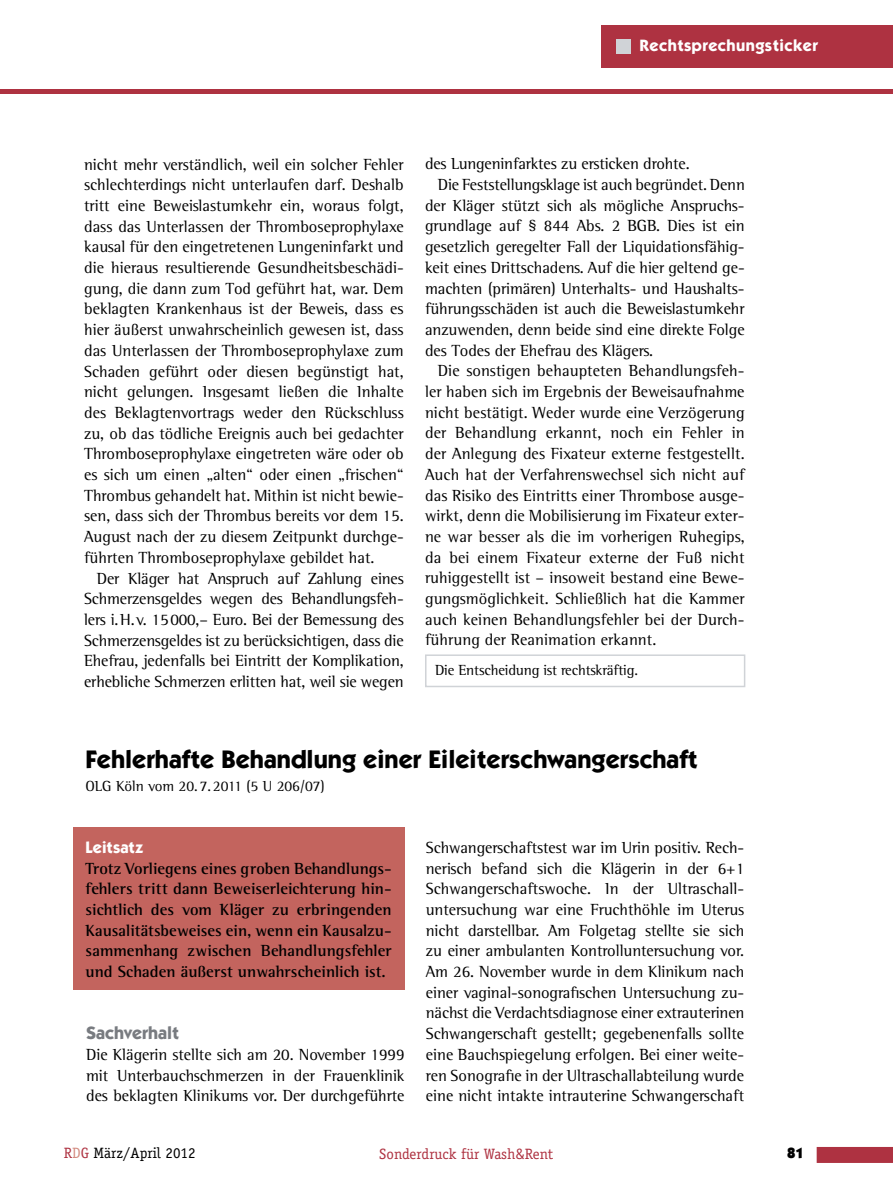
<style>
.page{position:relative;width:893px;height:1191px;background:#fff}
.page>*{position:absolute;margin:0;border:0;box-sizing:border-box;transform-origin:0 0}
.t1{font:700 25.5px "ITC Kabel Std";color:#000}
.t2{font:700 18px "ITC Kabel Std";color:#787b80}
.t3{font:16.5px/20.7px "Rotis Semi Serif Std";color:#000;text-align:justify}
.t4{font:700 16.5px/20.7px "Rotis Semi Serif Std";color:#000;text-align:justify}
.t5{font:700 16.5px "ITC Kabel Std";letter-spacing:.025em;color:#fff}
.t6{font:700 16.5px "ITC Kabel Std";color:#fff}
.t7{font:15px "Rotis Semi Serif Std";letter-spacing:-.01em;color:#000}
.t8{font:15px "Officina Serif Std";color:#ae3241}
.t9{font:15px "Officina Serif Std";color:#000}
.t10{font:900 15px "ITC Kabel Std";color:#000}
.s1{color:#ae3241}
.s2{color:#d38c81}
</style>
<div class="page">
<svg style="left:817px;top:1147px;width:76px;height:16px"></svg>
<hr style="left:0;top:90px;width:893px;height:4px;background:#ae3241">
<div style="left:601px;top:26px;width:292px;height:42px;background:#ae3241"></div>
<div style="left:617px;top:39px;width:14px;height:14px;background:#d0d3d7"></div>
<div style="left:425px;top:654px;width:320px;height:33px;border:2px solid #d0d3d7"></div>
<div style="left:73px;top:827px;width:331px;height:163px;background:#c3645e"></div>
<p class="t5" style="left:640px;top:36px;width:179px">Rechtsprechungsticker</p>
<p class="t3" style="left:84px;top:154px;width:321px">nicht mehr verständlich, weil ein solcher Fehler schlechterdings nicht unterlaufen darf. Deshalb tritt eine Beweislastumkehr ein, woraus folgt, dass das Unterlassen der Thromboseprophylaxe kausal für den eingetretenen Lungeninfarkt und die hieraus resultierende Gesundheitsbeschädi&shy;gung, die dann zum Tod geführt hat, war. Dem beklagten Krankenhaus ist der Beweis, dass es hier äußerst unwahrscheinlich gewesen ist, dass das Unterlassen der Thromboseprophylaxe zum Schaden geführt oder diesen begünstigt hat, nicht gelungen. Insgesamt ließen die Inhalte des Beklagtenvortrags weder den Rückschluss zu, ob das tödliche Ereignis auch bei gedachter Thromboseprophylaxe eingetreten wäre oder ob es sich um einen „alten“ oder einen „frischen“ Thrombus gehandelt hat. Mithin ist nicht bewie&shy;sen, dass sich der Thrombus bereits vor dem 15.<br>August nach der zu diesem Zeitpunkt durchge&shy;führten Thromboseprophylaxe gebildet hat.</p>
<p class="t3" style="left:84px;top:567px;width:321px;text-indent:13px">Der Kläger hat Anspruch auf Zahlung eines Schmerzensgeldes wegen des Behandlungsfeh&shy;lers i.H.v. 15000,– Euro. Bei der Bemessung des Schmerzensgeldes ist zu berücksichtigen, dass die Ehefrau, jedenfalls bei Eintritt der Komplikation, erhebliche Schmerzen erlitten hat, weil sie wegen</p>
<p class="t3" style="left:425px;top:153px;width:266px">des Lungeninfarktes zu ersticken drohte.</p>
<p class="t3" style="left:438px;top:174px;width:309px">Die Feststellungsklage ist auch begründet. Denn</p>
<p class="t3" style="left:425px;top:195px;width:321px">der Kläger stützt sich als mögliche Anspruchs-</p>
<p class="t3" style="left:425px;top:215px;width:321px">grundlage auf § 844 Abs. 2 BGB. Dies ist ein</p>
<p class="t3" style="left:425px;top:236px;width:321px">gesetzlich geregelter Fall der Liquidationsfähig-</p>
<p class="t3" style="left:425px;top:257px;width:321px">keit eines Drittschadens. Auf die hier geltend ge-</p>
<p class="t3" style="left:425px;top:278px;width:321px">machten (primären) Unterhalts- und Haushalts-</p>
<p class="t3" style="left:425px;top:298px;width:321px">führungsschäden ist auch die Beweislastumkehr</p>
<p class="t3" style="left:425px;top:319px;width:321px">anzuwenden, denn beide sind eine direkte Folge</p>
<p class="t3" style="left:425px;top:340px;width:230px">des Todes der Ehefrau des Klägers.</p>
<p class="t3" style="left:438px;top:360px;width:308px">Die sonstigen behaupteten Behandlungsfeh-</p>
<p class="t3" style="left:425px;top:381px;width:321px">ler haben sich im Ergebnis der Beweisaufnahme</p>
<p class="t3" style="left:425px;top:402px;width:321px">nicht bestätigt. Weder wurde eine Verzögerung</p>
<p class="t3" style="left:425px;top:422px;width:321px">der Behandlung erkannt, noch ein Fehler in</p>
<p class="t3" style="left:425px;top:443px;width:321px">der Anlegung des Fixateur externe festgestellt.</p>
<p class="t3" style="left:425px;top:464px;width:321px">Auch hat der Verfahrenswechsel sich nicht auf</p>
<p class="t3" style="left:425px;top:484px;width:321px">das Risiko des Eintritts einer Thrombose ausge-</p>
<p class="t3" style="left:425px;top:505px;width:321px">wirkt, denn die Mobilisierung im Fixateur exter-</p>
<p class="t3" style="left:425px;top:526px;width:321px">ne war besser als die im vorherigen Ruhegips,</p>
<p class="t3" style="left:425px;top:547px;width:321px">da bei einem Fixateur externe der Fuß nicht</p>
<p class="t3" style="left:425px;top:567px;width:321px">ruhiggestellt ist – insoweit bestand eine Bewe-</p>
<p class="t3" style="left:425px;top:588px;width:321px">gungsmöglichkeit. Schließlich hat die Kammer</p>
<p class="t3" style="left:425px;top:609px;width:321px">auch keinen Behandlungsfehler bei der Durch-</p>
<p class="t3" style="left:425px;top:629px;width:233px">führung der Reanimation erkannt.</p>
<p class="t7" style="left:435px;top:661px;width:204px">Die Entscheidung ist rechtskräftig.</p>
<h1 class="t1" style="left:85px;top:743px;width:614px">Fehlerhafte Behandlung einer Eileiterschwangerschaft</h1>
<p class="t7" style="left:85px;top:777px;width:241px">OLG Köln vom 20.7.2011 (5 U 206/07)</p>
<p class="t6" style="left:86px;top:837px;width:59px">Leitsatz</p>
<p class="t4" style="left:86px;top:857px;width:308px">Trotz Vorliegens eines groben Behandlungs&shy;fehlers tritt dann Beweiserleichterung hin&shy;sichtlich des vom Kläger zu erbringenden Kausalitätsbeweises ein, wenn ein Kausalzu&shy;sammenhang zwischen Behandlungsfehler und Schaden äußerst unwahrscheinlich ist.</p>
<p class="t2" style="left:86px;top:1022px;width:95px">Sachverhalt</p>
<p class="t3" style="left:86px;top:1044px;width:320px">Die Klägerin stellte sich am 20. November 1999 mit Unterbauchschmerzen in der Frauenklinik des beklagten Klinikums vor. Der durchgeführte</p>
<p class="t3" style="left:426px;top:837px;width:320px">Schwangerschaftstest war im Urin positiv. Rech&shy;nerisch befand sich die Klägerin in der 6+1<br>Schwangerschaftswoche. In der Ultraschall&shy;untersuchung war eine Fruchthöhle im Uterus nicht darstellbar. Am Folgetag stellte sie sich zu einer ambulanten Kontrolluntersuchung vor.<br>Am 26. November wurde in dem Klinikum nach einer vaginal-sonografischen Untersuchung zu&shy;nächst die Verdachtsdiagnose einer extrauterinen Schwangerschaft gestellt; gegebenenfalls sollte eine Bauchspiegelung erfolgen. Bei einer weite&shy;ren Sonografie in der Ultraschallabteilung wurde eine nicht intakte intrauterine Schwangerschaft</p>
<p class="t9" style="left:64px;top:1143px;width:133px"><span class="s1">R</span><span class="s2">D</span><span class="s1">G</span> März/April 2012</p>
<p class="t10" style="left:787px;top:1143px;width:18px">81</p>
<p class="t8" style="left:379px;top:1145px;width:175px">Sonderdruck für Wash&amp;Rent</p>
</div>
